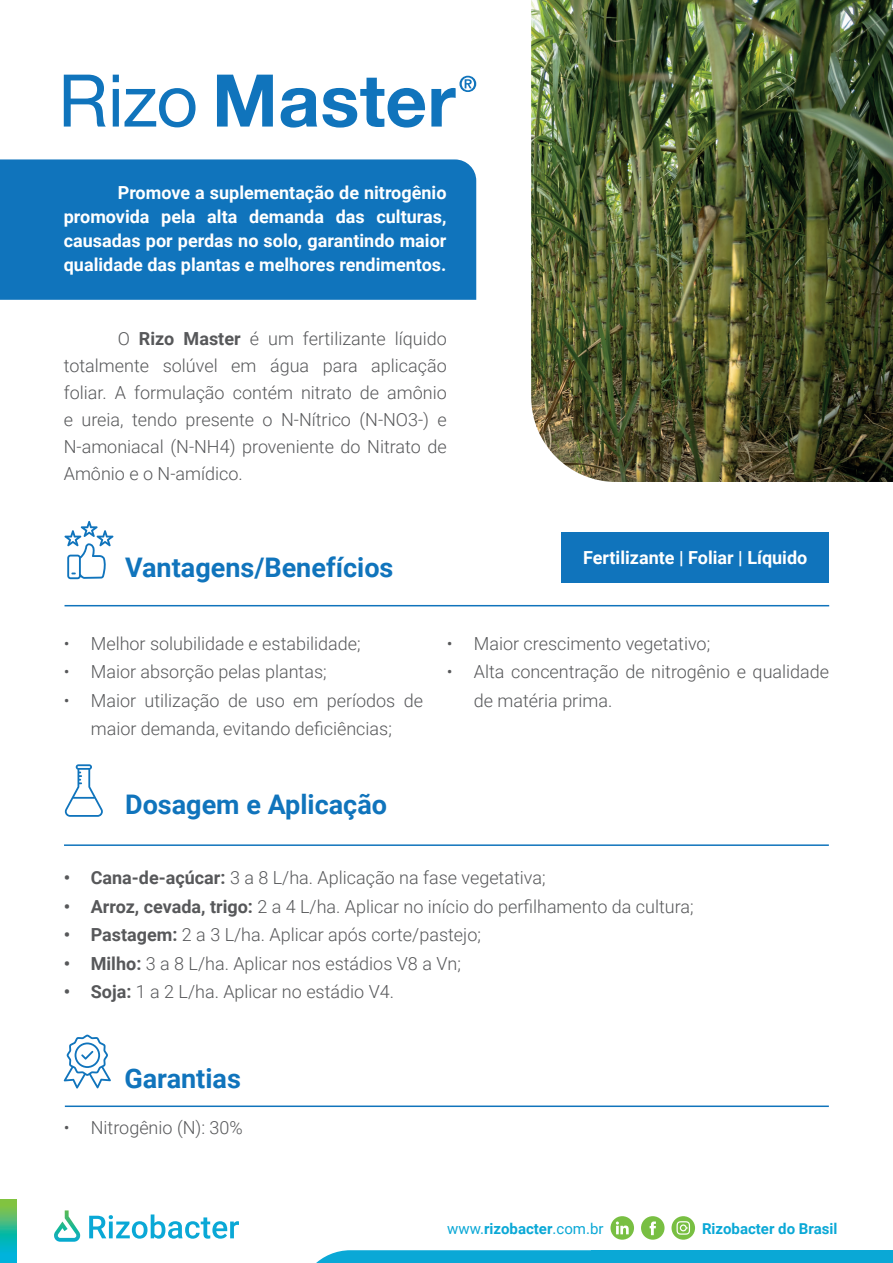
<style>
.page{position:relative;width:893px;height:1263px;background:#fff}
.page>*{position:absolute;margin:0;border:0;box-sizing:border-box;transform-origin:0 0}
.t1{font:700 27px "Roboto";color:#1074bc}
.t2{font:300 18px/27px "Roboto";color:#57585a;text-align:justify}
.t3{font:700 18px/24px "Roboto";color:#fff;text-align:justify}
.t4{font:15px "Roboto";color:#0aa8d6}
.t5{font:700 15px "Roboto";color:#0aa8d6}
.s1{font-weight:700}
</style>
<div class="page">
<svg style="left:64px;top:75px;width:42px;height:52px"></svg>
<svg style="left:113px;top:75px;width:6px;height:52px"></svg>
<svg style="left:125px;top:88px;width:71px;height:39px"></svg>
<svg style="left:217px;top:75px;width:56px;height:52px"></svg>
<svg style="left:281px;top:76px;width:195px;height:52px"></svg>
<img style="left:531px;top:0;width:362px;height:482px">
<div style="left:0;top:159px;width:476px;height:141px;background:#1074bc"></div>
<svg style="left:64px;top:521px;width:49px;height:58px"></svg>
<hr style="left:65px;top:605px;width:764px;height:1px;background:#1074bc">
<div style="left:561px;top:532px;width:268px;height:50px;background:#1074bc"></div>
<svg style="left:65px;top:764px;width:38px;height:53px"></svg>
<hr style="left:64px;top:844px;width:765px;height:2px;background:#1074bc">
<hr style="left:65px;top:1105px;width:764px;height:2px;background:#1074bc">
<svg style="left:64px;top:1034px;width:47px;height:54px"></svg>
<svg style="left:610px;top:1216px;width:24px;height:24px"></svg>
<svg style="left:641px;top:1216px;width:23px;height:24px"></svg>
<svg style="left:671px;top:1216px;width:24px;height:24px"></svg>
<svg style="left:676px;top:1221px;width:14px;height:14px"></svg>
<div style="left:591px;top:1250px;width:302px;height:13px;background:#0aa8d6"></div>
<svg style="left:316px;top:1250px;width:275px;height:13px;background:#18acd8"></svg>
<svg style="left:89px;top:1214px;width:150px;height:25px"></svg>
<svg style="left:54px;top:1210px;width:27px;height:32px"></svg>
<svg style="left:0;top:1199px;width:16px;height:64px"></svg>
<p class="t3" style="left:64px;top:180px;width:384px;text-indent:54px">Promove a suplementação de nitrogênio promovida pela alta demanda das culturas, causadas por perdas no solo, garantindo maior qualidade das plantas e melhores rendimentos.</p>
<p class="t2" style="left:64px;top:325px;width:385px;text-indent:54px">O <span class="s1">Rizo Master</span> é um fertilizante líquido totalmente solúvel em água para aplicação foliar. A formulação contém nitrato de amônio e ureia, tendo presente o N-Nítrico (N-NO3-) e N-amoniacal (N-NH4) proveniente do Nitrato de Amônio e o N-amídico.</p>
<h1 class="t1" style="left:125px;top:548px;width:270px">Vantagens/Benefícios</h1>
<p class="t3" style="left:583px;top:545px;width:226px">Fertilizante | Foliar | Líquido</p>
<p class="t2" style="left:64px;top:629px;width:298px">• Melhor solubilidade e estabilidade;</p>
<p class="t2" style="left:64px;top:658px;width:264px">• Maior absorção pelas plantas;</p>
<p class="t2" style="left:64px;top:685px;width:361px;line-height:28.5px;text-align:center">• Maior utilização de uso em períodos de maior demanda, evitando deficiências;</p>
<h1 class="t1" style="left:125px;top:786px;width:263px">Dosagem e Aplicação</h1>
<p class="t2" style="left:447px;top:629px;width:265px">• Maior crescimento vegetativo;</p>
<p class="t2" style="left:474px;top:657px;width:357px;line-height:28.5px;text-indent:-27px">• Alta concentração de nitrogênio e qualidade de matéria prima.</p>
<p class="t2" style="left:64px;top:864px;width:483px"><span class="s1">• Cana-de-açúcar:</span> 3 a 8 L/ha. Aplicação na fase vegetativa;</p>
<p class="t2" style="left:64px;top:892px;width:631px"><span class="s1">• Arroz, cevada, trigo:</span> 2 a 4 L/ha. Aplicar no início do perfilhamento da cultura;</p>
<p class="t2" style="left:64px;top:921px;width:419px"><span class="s1">• Pastagem:</span> 2 a 3 L/ha. Aplicar após corte/pastejo;</p>
<p class="t2" style="left:64px;top:949px;width:399px"><span class="s1">• Milho:</span> 3 a 8 L/ha. Aplicar nos estádios V8 a Vn;</p>
<p class="t2" style="left:64px;top:978px;width:332px"><span class="s1">• Soja:</span> 1 a 2 L/ha. Aplicar no estádio V4.</p>
<h1 class="t1" style="left:124px;top:1059px;width:118px">Garantias</h1>
<p class="t2" style="left:64px;top:1114px;width:181px">• Nitrogênio (N): 30%</p>
<p class="t4" style="left:447px;top:1218px;width:158px">www.<span class="s1">rizobacter</span>.com.br</p>
<p class="t5" style="left:702px;top:1218px;width:137px">Rizobacter do Brasil</p>
</div>
